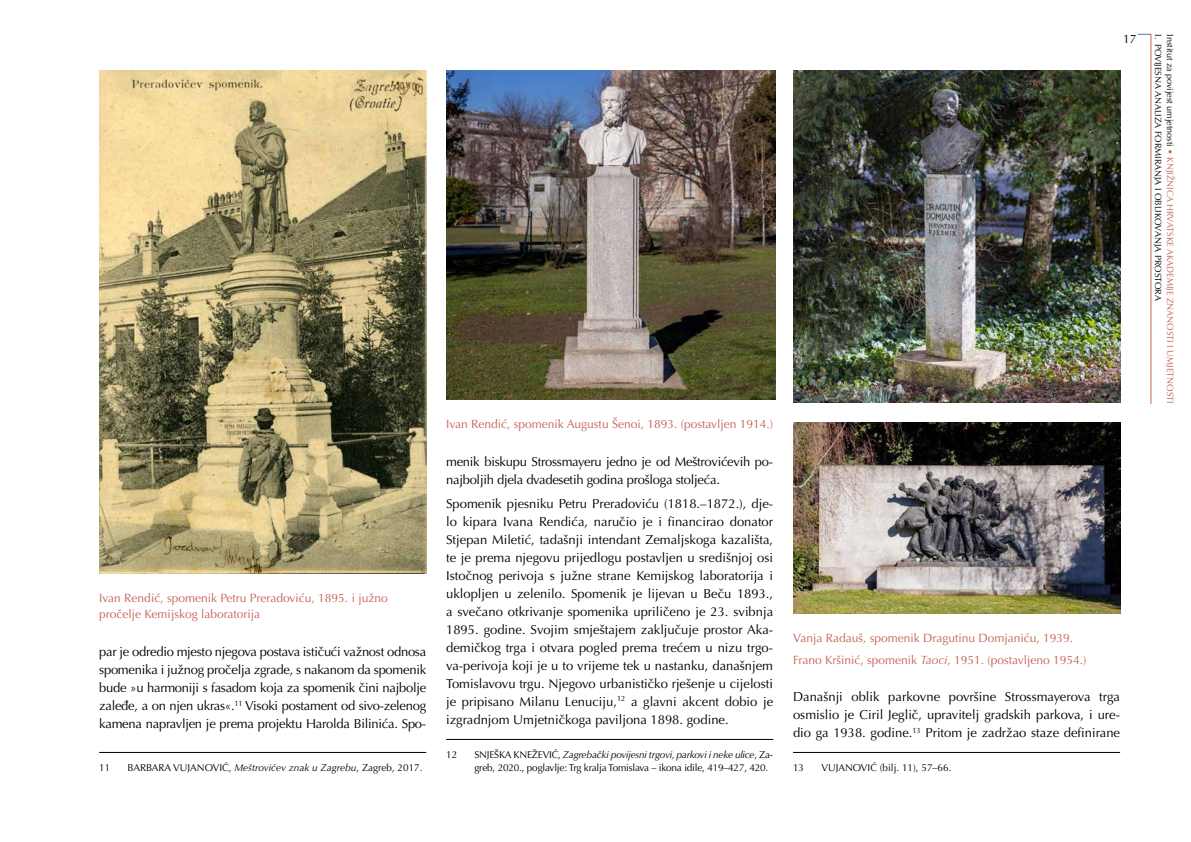
<style>
.page{position:relative;width:1191px;height:842px;background:#fff}
.page>*{position:absolute;margin:0;border:0;box-sizing:border-box;transform-origin:0 0}
.t1{font:13px/18px "Optima LT Pro";letter-spacing:-.02em;color:#000;text-align:justify}
.t2{font:12px/16px "Optima LT Pro";color:#c66356}
.t3{font:12px "Optima LT Pro";color:#000}
.t4{font:10px/13px "Optima LT Pro";letter-spacing:-.02em;color:#000}
.t5{font:10px "Optima LT Pro";color:#000}
.t6{font:9px/11.8px "Optima LT Pro";color:#000}
.s1{font-style:italic}
.s2{color:#c66356}
</style>
<div class="page">
<hr style="left:1150px;top:34px;width:1px;height:370px;background:#c66356">
<svg style="left:1137px;top:34px;width:14px;height:1px"></svg>
<hr style="left:99px;top:752px;width:327px;height:1px;background:#000">
<hr style="left:446px;top:739px;width:327px;height:1px;background:#000">
<hr style="left:793px;top:752px;width:327px;height:1px;background:#000">
<img style="left:99px;top:71px;width:327px;height:502px">
<img style="left:446px;top:71px;width:329px;height:329px">
<img style="left:793px;top:71px;width:327px;height:332px">
<img style="left:793px;top:422px;width:327px;height:192px">
<p class="t2" style="left:99px;top:590px;width:290px">Ivan Rendić, spomenik Petru Preradoviću, 1895. i južno pročelje Kemijskog laboratorija</p>
<p class="t1" style="left:99px;top:643px;width:328px">par je odredio mjesto njegova postava ističući važnost odnosa spomenika i južnog pročelja zgrade, s nakanom da spomenik bude »u harmoniji s fasadom koja za spomenik čini najbolje zaleđe, a on njen ukras«.<sup>11</sup> Visoki postament od sivo-zelenog kamena napravljen je prema projektu Harolda Bilinića. Spo-</p>
<p class="t4" style="left:99px;top:761px;width:13px">11</p>
<p class="t5" style="left:128px;top:761px;width:296px">BARBARA VUJANOVIĆ, <span class="s1">Meštrovićev znak u Zagrebu</span>, Zagreb, 2017.</p>
<p class="t2" style="left:446px;top:416px;width:328px">Ivan Rendić, spomenik Augustu Šenoi, 1893. (postavljen 1914.)</p>
<p class="t1" style="left:446px;top:453px;width:328px">menik biskupu Strossmayeru jedno je od Meštrovićevih po&shy;najboljih djela dvadesetih godina prošloga stoljeća.</p>
<p class="t1" style="left:446px;top:494px;width:328px">Spomenik pjesniku Petru Preradoviću (1818.–1872.), dje&shy;lo kipara Ivana Rendića, naručio je i financirao donator Stjepan Miletić, tadašnji intendant Zemaljskoga kazališta, te je prema njegovu prijedlogu postavljen u središnjoj osi Istočnog perivoja s južne strane Kemijskog laboratorija i uklopljen u zelenilo. Spomenik je lijevan u Beču 1893., a svečano otkrivanje spomenika upriličeno je 23. svibnja 1895. godine. Svojim smještajem zaključuje prostor Aka&shy;demičkog trga i otvara pogled prema trećem u nizu trgo&shy;va-perivoja koji je u to vrijeme tek u nastanku, današnjem Tomislavovu trgu. Njegovo urbanističko rješenje u cijelosti je pripisano Milanu Lenuciju,<sup>12</sup> a glavni akcent dobio je izgradnjom Umjetničkoga paviljona 1898. godine.</p>
<p class="t4" style="left:446px;top:748px;width:13px">12</p>
<p class="t4" style="left:474px;top:748px;width:300px">SNJEŠKA KNEŽEVIĆ, <span class="s1">Zagrebački povijesni trgovi, parkovi i neke ulice</span>, Za&shy;greb, 2020., poglavlje: Trg kralja Tomislava – ikona idile, 419–427, 420.</p>
<p class="t3" style="left:1123px;top:31px;width:15px">17</p>
<p class="t6" style="left:1176px;top:34px;width:371px;rotate:90deg">Institut za povijest umjetnosti <span class="s2">• KNJIŽNICA HRVATSKE AKADEMIJE ZNANOSTI I UMJETNOSTI<br></span>I. POVIJESNA ANALIZA FORMIRANJA I OBLIKOVANJA PROSTORA</p>
<p class="t2" style="left:793px;top:628px;width:295px;line-height:21.7px">Vanja Radauš, spomenik Dragutinu Domjaniću, 1939.<br>Frano Kršinić, spomenik <span class="s1">Taoci</span>, 1951. (postavljeno 1954.)</p>
<p class="t1" style="left:793px;top:688px;width:328px">Današnji oblik parkovne površine Strossmayerova trga osmislio je Ciril Jeglič, upravitelj gradskih parkova, i ure&shy;dio ga 1938. godine.<sup>13</sup> Pritom je zadržao staze definirane</p>
<p class="t4" style="left:793px;top:761px;width:13px">13</p>
<p class="t5" style="left:821px;top:761px;width:132px">VUJANOVIĆ (bilj. 11), 57–66.</p>
</div>
